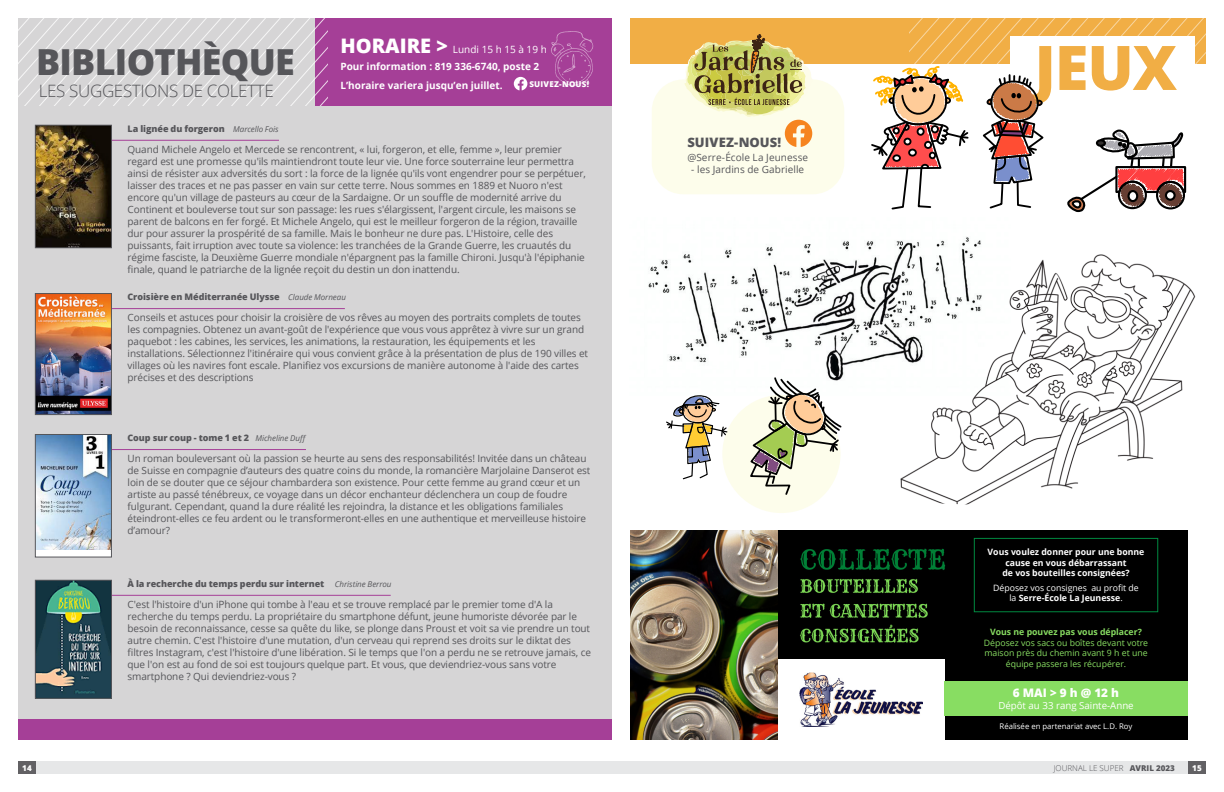
<style>
.page{position:relative;width:1224px;height:792px;background:#fff}
.page>*{position:absolute;margin:0;border:0;box-sizing:border-box;transform-origin:0 0}
.t1{font:800 61.5px "Open Sans";color:#f1ae45}
.t2{font:800 35.9px "Open Sans";letter-spacing:-.02em;color:#56565a}
.t3{font:300 17px "Open Sans";letter-spacing:-.02em;color:#56565a}
.t4{font:800 13px "Open Sans";letter-spacing:.005em;color:#56565a}
.t5{font:800 11.8px "Open Sans";color:#fff}
.t6{font:10px/12px "Open Sans";letter-spacing:-.01em;color:#56565a}
.t7{font:700 10px/16.5px "Open Sans";color:#fff}
.t8{font:9.7px "Open Sans";color:#fff}
.t9{font:800 9px "Open Sans";letter-spacing:-.005em;color:#56565a}
.t10{font:8.7px/10.5px "Open Sans";color:#88dd62;text-align:center}
.t11{font:700 8.7px/10.5px "Open Sans";color:#fff;text-align:center}
.t12{font:8.7px/10.5px "Open Sans";color:#fff;text-align:center}
.t13{font:700 8.7px "Open Sans";color:#88dd62}
.t14{font:300 8px "Open Sans";color:#56565a}
.t15{font:800 8px "Open Sans";letter-spacing:.025em;color:#fff}
.t16{font:7.8px "Open Sans";color:#fff}
.s1{font-weight:800;font-size:20px}
.s2{font-weight:400}
.s3{font-weight:400;font-style:italic;font-size:8px}
.s4{font-weight:700}
.s5{font-weight:800}
</style>
<div class="page">
<div style="left:722px;top:395px;width:119px;height:118px;background:#fdfdeb;border-radius:50%"></div>
<div style="left:630px;top:18px;width:576px;height:46px;background:#f1ae45"></div>
<img style="left:648px;top:241px;width:245px;height:125px">
<img style="left:893px;top:237px;width:303px;height:268px">
<div style="left:652px;top:79px;width:192px;height:115px;background:#fdfdeb;border-radius:32px"></div>
<svg style="left:685px;top:34px;width:128px;height:113px"></svg>
<svg style="left:871px;top:19px;width:335px;height:194px"></svg>
<div style="left:899px;top:79px;width:7px;height:6px;background:#ed3237;border-radius:50%"></div>
<div style="left:899px;top:78px;width:8px;height:8px;border:2px solid #000;border-radius:50%"></div>
<svg style="left:666px;top:366px;width:178px;height:133px"></svg>
<div style="left:18px;top:18px;width:594px;height:721px;background:#d6d5d6"></div>
<div style="left:315px;top:18px;width:297px;height:88px;background:#a53f97"></div>
<svg style="left:551px;top:31px;width:43px;height:56px"></svg>
<svg style="left:18px;top:18px;width:310px;height:88px"></svg>
<hr style="left:103px;top:140px;width:176px;height:1px;background:#a53f97">
<img style="left:37px;top:127px;width:72px;height:119px">
<div style="left:35px;top:125px;width:76px;height:123px;border:1px solid #56565a"></div>
<hr style="left:103px;top:308px;width:242px;height:1px;background:#a53f97">
<img style="left:37px;top:296px;width:72px;height:117px">
<div style="left:35px;top:294px;width:76px;height:121px;border:1px solid #56565a"></div>
<hr style="left:103px;top:449px;width:203px;height:1px;background:#a53f97">
<div style="left:35px;top:434px;width:76px;height:123px;background:#fff"></div>
<img style="left:37px;top:436px;width:72px;height:114px">
<div style="left:35px;top:434px;width:76px;height:123px;border:1px solid #56565a"></div>
<hr style="left:103px;top:595px;width:288px;height:1px;background:#a53f97">
<img style="left:37px;top:582px;width:72px;height:114px">
<div style="left:35px;top:580px;width:76px;height:118px;border:1px solid #56565a"></div>
<svg style="left:514px;top:77px;width:13px;height:13px"></svg>
<div style="left:630px;top:530px;width:558px;height:209px;background:#000"></div>
<div style="left:778px;top:659px;width:166px;height:80px;background:#fff"></div>
<img style="left:800px;top:673px;width:123px;height:54px">
<img style="left:630px;top:530px;width:148px;height:209px">
<img style="left:800px;top:548px;width:146px;height:95px">
<div style="left:944px;top:681px;width:244px;height:35px;background:#88dd62"></div>
<div style="left:974px;top:538px;width:184px;height:74px;border:1px solid #008a41"></div>
<div style="left:18px;top:719px;width:594px;height:20px;background:#a53f97"></div>
<div style="left:18px;top:761px;width:18px;height:13px;background:#626164"></div>
<div style="left:1188px;top:761px;width:18px;height:13px;background:#626164"></div>
<div style="left:36px;top:761px;width:576px;height:13px;background:#e6e7e8"></div>
<div style="left:612px;top:761px;width:576px;height:13px;background:#e6e7e8"></div>
<p class="t7" style="left:340px;top:41px;width:208px"><span class="s1">HORAIRE &gt;</span> <span class="s2">Lundi 15 h 15 à 19 h<br></span>Pour information : 819 336-6740, poste 2</p>
<p class="t7" style="left:340px;top:77px;width:164px">L’horaire variera jusqu’en juillet.</p>
<p class="t15" style="left:529px;top:78px;width:61px">SUIVEZ-NOUS!</p>
<h2 class="t2" style="left:36px;top:34px;width:260px">BIBLIOTHÈQUE</h2>
<h3 class="t3" style="left:39px;top:79px;width:236px">LES SUGGESTIONS DE COLETTE</h3>
<p class="t9" style="left:128px;top:122px;width:153px">La lignée du forgeron <span class="s3">Marcello Fois</span></p>
<p class="t6" style="left:128px;top:143px;width:460px">Quand Michele Angelo et Mercede se rencontrent, « lui, forgeron, et elle, femme », leur premier regard est une promesse qu'ils maintiendront toute leur vie. Une force souterraine leur permettra ainsi de résister aux adversités du sort : la force de la lignée qu'ils vont engendrer pour se perpétuer, laisser des traces et ne pas passer en vain sur cette terre. Nous sommes en 1889 et Nuoro n'est encore qu'un village de pasteurs au cœur de la Sardaigne. Or un souffle de modernité arrive du Continent et bouleverse tout sur son passage: les rues s'élargissent, l'argent circule, les maisons se parent de balcons en fer forgé. Et Michele Angelo, qui est le meilleur forgeron de la région, travaille dur pour assurer la prospérité de sa famille. Mais le bonheur ne dure pas. L'Histoire, celle des puissants, fait irruption avec toute sa violence: les tranchées de la Grande Guerre, les cruautés du régime fasciste, la Deuxième Guerre mondiale n'épargnent pas la famille Chironi. Jusqu'à l'épiphanie finale, quand le patriarche de la lignée reçoit du destin un don inattendu.</p>
<p class="t9" style="left:128px;top:290px;width:220px">Croisière en Méditerranée Ulysse <span class="s3">Claude Morneau</span></p>
<p class="t6" style="left:128px;top:312px;width:462px">Conseils et astuces pour choisir la croisière de vos rêves au moyen des portraits complets de toutes les compagnies. Obtenez un avant-goût de l'expérience que vous vous apprêtez à vivre sur un grand paquebot : les cabines, les services, les animations, la restauration, les équipements et les installations. Sélectionnez l'itinéraire qui vous convient grâce à la présentation de plus de 190 villes et villages où les navires font escale. Planifiez vos excursions de manière autonome à l'aide des cartes précises et des descriptions</p>
<p class="t9" style="left:128px;top:431px;width:179px">Coup sur coup - tome 1 et 2 <span class="s3">Micheline Duff</span></p>
<p class="t6" style="left:128px;top:452px;width:464px">Un roman bouleversant où la passion se heurte au sens des responsabilités! Invitée dans un château de Suisse en compagnie d’auteurs des quatre coins du monde, la romancière Marjolaine Danserot est loin de se douter que ce séjour chambardera son existence. Pour cette femme au grand cœur et un artiste au passé ténébreux, ce voyage dans un décor enchanteur déclenchera un coup de foudre fulgurant. Cependant, quand la dure réalité les rejoindra, la distance et les obligations familiales éteindront-elles ce feu ardent ou le transformeront-elles en une authentique et merveilleuse histoire d’amour?</p>
<p class="t9" style="left:128px;top:577px;width:265px">À la recherche du temps perdu sur internet <span class="s3">Christine Berrou</span></p>
<p class="t6" style="left:128px;top:598px;width:465px">C'est l'histoire d'un iPhone qui tombe à l'eau et se trouve remplacé par le premier tome d'A la recherche du temps perdu. La propriétaire du smartphone défunt, jeune humoriste dévorée par le besoin de reconnaissance, cesse sa quête du like, se plonge dans Proust et voit sa vie prendre un tout autre chemin. C'est l'histoire d'une mutation, d'un cerveau qui reprend ses droits sur le diktat des filtres Instagram, c'est l'histoire d'une libération. Si le temps que l'on a perdu ne se retrouve jamais, ce que l'on est au fond de soi est toujours quelque part. Et vous, que deviendriez-vous sans votre smartphone ? Qui deviendriez-vous ?</p>
<h3 class="t4" style="left:687px;top:132px;width:96px">SUIVEZ-NOUS!</h3>
<p class="t6" style="left:687px;top:151px;width:122px">@Serre-École La Jeunesse</p>
<p class="t6" style="left:691px;top:163px;width:114px">- les Jardins de Gabrielle</p>
<h1 class="t1" style="left:1034px;top:21px;width:144px">JEUX</h1>
<p class="t11" style="left:988px;top:546px;width:158px">Vous voulez donner pour une bonne cause en vous débarrassant<br>de vos bouteilles consignées?</p>
<p class="t12" style="left:993px;top:582px;width:147px">Déposez vos consignes au profit de la <span class="s4">Serre-École La Jeunesse</span>.</p>
<p class="t13" style="left:990px;top:626px;width:153px">Vous ne pouvez pas vous déplacer?</p>
<p class="t10" style="left:984px;top:637px;width:166px">Déposez vos sacs ou boîtes devant votre maison près du chemin avant 9 h et une équipe passera les récupérer.</p>
<p class="t5" style="left:1013px;top:684px;width:108px">6 MAI &gt; 9 h @ 12 h</p>
<p class="t8" style="left:998px;top:699px;width:137px">Dépôt au 33 rang Sainte-Anne</p>
<p class="t16" style="left:1000px;top:720px;width:134px">Réalisée en partenariat avec L.D. Roy</p>
<p class="t15" style="left:22px;top:762px;width:11px">14</p>
<p class="t14" style="left:1054px;top:762px;width:123px">JOURNAL LE SUPER <span class="s5">AVRIL 2023</span></p>
<p class="t15" style="left:1192px;top:762px;width:11px">15</p>
</div>
